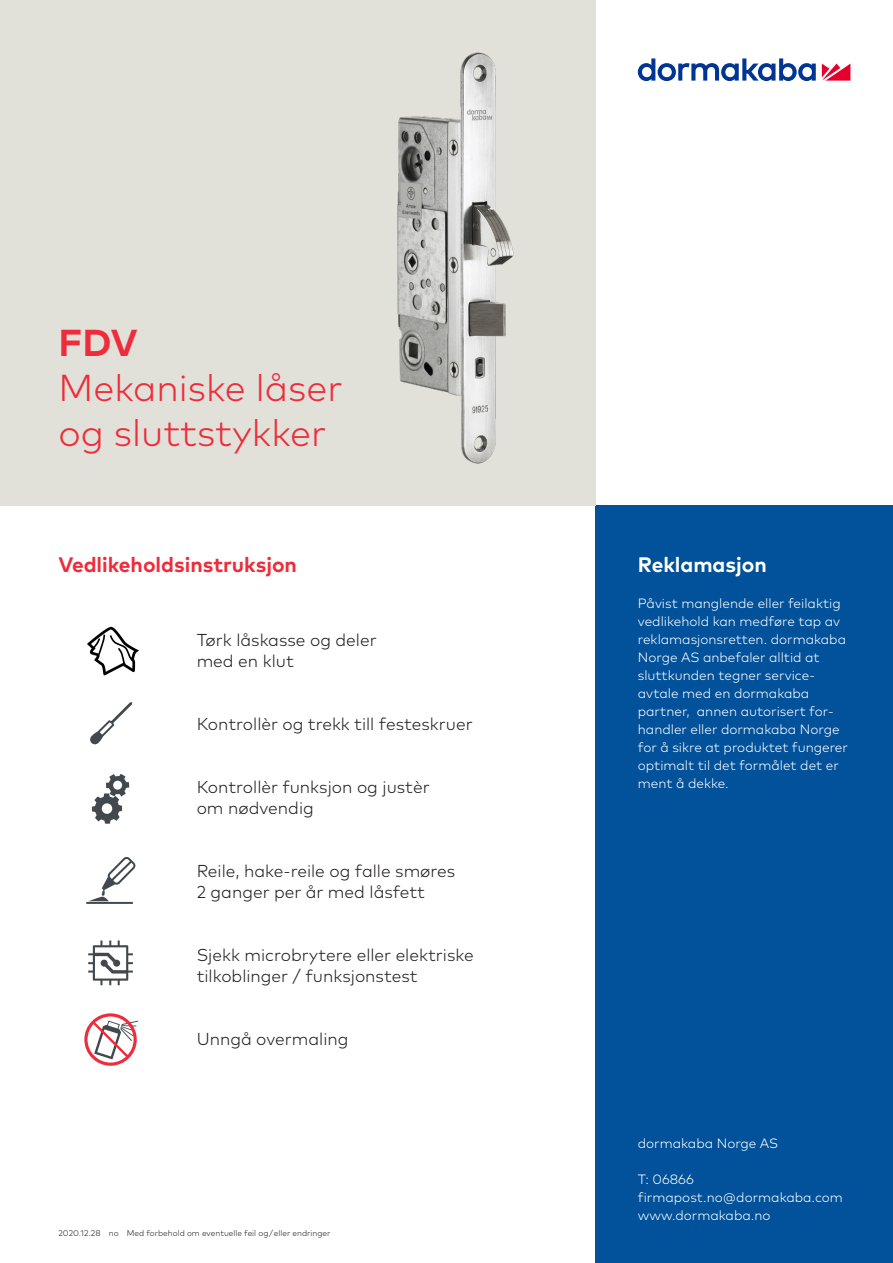
<style>
.page{position:relative;width:893px;height:1263px;background:#fff}
.page>*{position:absolute;margin:0;border:0;box-sizing:border-box;transform-origin:0 0}
.Subtitle_25pt_30pt{font:300 37.5px "Mark Pro";color:#ee2c3b}
.Title_25pt_30pt{font:700 37.5px "Mark Pro";color:#ee2c3b}
.Title_14pt_18pt{font:700 21px "Mark Pro";color:#ee2c3b}
.Title_14pt_18pt-2{font:700 21px "Mark Pro";color:#fff}
.Base_NO{font:300 17.25px/21px "Mark Pro";color:#231f20}
.t1{font:300 13.5px/18px "Mark Pro";color:#fff}
.t2{font:300 8.25px "Mark Pro";color:#231f20}
</style>
<div class="page">
<svg style="left:822px;top:64px;width:28px;height:17px"></svg>
<svg style="left:638px;top:58px;width:178px;height:23px"></svg>
<div style="left:595px;top:505px;width:298px;height:758px;background:#01519b"></div>
<div style="left:0;top:0;width:595px;height:505px;background:#e2e1d9"></div>
<img style="left:87px;top:626px;width:52px;height:50px">
<svg style="left:90px;top:702px;width:42px;height:42px"></svg>
<svg style="left:92px;top:774px;width:37px;height:50px"></svg>
<svg style="left:86px;top:857px;width:49px;height:47px"></svg>
<svg style="left:88px;top:940px;width:45px;height:45px"></svg>
<div style="left:84px;top:1013px;width:53px;height:53px;border:3px solid #ee2c3b;border-radius:50%"></div>
<svg style="left:90px;top:1019px;width:48px;height:41px"></svg>
<img style="left:397px;top:52px;width:117px;height:412px">
<p class="Title_25pt_30pt" style="left:58px;top:314px;width:81px">FDV</p>
<p class="Subtitle_25pt_30pt" style="left:58px;top:359px;width:286px">Mekaniske låser</p>
<p class="Subtitle_25pt_30pt" style="left:58px;top:404px;width:269px">og sluttstykker</p>
<p class="Title_14pt_18pt" style="left:58px;top:548px;width:240px">Vedlikeholdsinstruksjon</p>
<p class="Base_NO" style="left:197px;top:628px;width:182px">Tørk låskasse og deler</p>
<p class="Base_NO" style="left:197px;top:649px;width:99px">med en klut</p>
<p class="Base_NO" style="left:197px;top:712px;width:278px">Kontrollèr og trekk till festeskruer</p>
<p class="Base_NO" style="left:197px;top:775px;width:235px">Kontrollèr funksjon og justèr</p>
<p class="Base_NO" style="left:197px;top:796px;width:119px">om nødvendig</p>
<p class="Base_NO" style="left:197px;top:859px;width:260px">Reile, hake-reile og falle smøres</p>
<p class="Base_NO" style="left:197px;top:880px;width:230px">2 ganger per år med låsfett</p>
<p class="Base_NO" style="left:197px;top:943px;width:279px">Sjekk microbrytere eller elektriske tilkoblinger / funksjonstest</p>
<p class="Base_NO" style="left:197px;top:1027px;width:153px">Unngå overmaling</p>
<p class="t2" style="left:58px;top:1226px;width:274px">2020.12.28 no Med forbehold om eventuelle feil og / eller endringer</p>
<p class="Title_14pt_18pt-2" style="left:638px;top:548px;width:131px">Reklamasjon</p>
<p class="t1" style="left:638px;top:593px;width:210px">Påvist manglende eller feilaktig vedlikehold kan medføre tap av reklamasjonsretten. dormakaba<br>Norge AS anbefaler alltid at</p>
<p class="t1" style="left:638px;top:665px;width:212px">sluttkunden tegner service&shy;avtale med en dormakaba partner, annen autorisert for&shy;handler eller dormakaba Norge for å sikre at produktet fungerer optimalt til det formålet det er ment å dekke.</p>
<p class="t1" style="left:638px;top:1133px;width:142px">dormakaba Norge AS</p>
<p class="t1" style="left:638px;top:1169px;width:207px">T: 06866 firmapost.no@dormakaba.com www.dormakaba.no</p>
</div>
